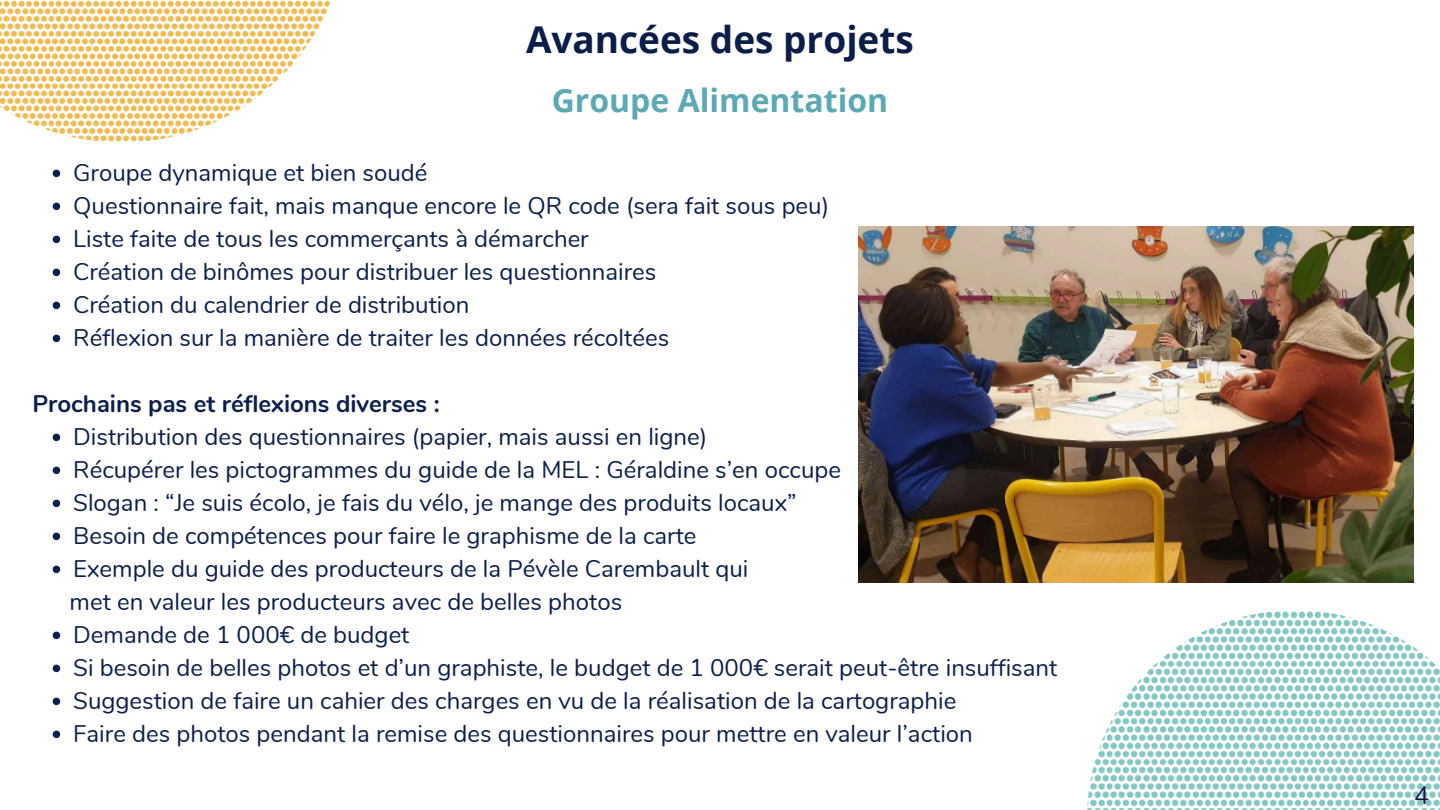
<style>
.page{position:relative;width:1440px;height:810px;background:#fff}
.page>*{position:absolute;margin:0;border:0;box-sizing:border-box;transform-origin:0 0}
.t1{font:700 37px "Open Sans";color:#0b1e4a}
.t2{font:700 32px "Open Sans";color:#5baab3}
.t3{font:25px "Nunito";color:#0b1e4a}
.t4{font:24px/33px "Nunito";color:#0b1f4f}
.t5{font:700 24px "Nunito";color:#0b1f4f}
</style>
<div class="page">
<img style="left:0;top:0;width:330px;height:142px">
<img style="left:1087px;top:611px;width:353px;height:199px">
<img style="left:859px;top:227px;width:554px;height:356px">
<svg style="left:53px;top:170px;width:7px;height:7px"></svg>
<svg style="left:53px;top:203px;width:7px;height:7px"></svg>
<svg style="left:53px;top:236px;width:7px;height:7px"></svg>
<svg style="left:53px;top:269px;width:7px;height:7px"></svg>
<svg style="left:53px;top:302px;width:7px;height:7px"></svg>
<svg style="left:53px;top:335px;width:7px;height:7px"></svg>
<svg style="left:53px;top:434px;width:7px;height:7px"></svg>
<svg style="left:53px;top:467px;width:7px;height:7px"></svg>
<svg style="left:53px;top:500px;width:7px;height:7px"></svg>
<svg style="left:53px;top:533px;width:7px;height:7px"></svg>
<svg style="left:53px;top:566px;width:7px;height:7px"></svg>
<svg style="left:53px;top:632px;width:7px;height:7px"></svg>
<svg style="left:53px;top:665px;width:7px;height:7px"></svg>
<svg style="left:53px;top:698px;width:7px;height:7px"></svg>
<svg style="left:53px;top:731px;width:7px;height:7px"></svg>
<h1 class="t1" style="left:526px;top:14px;width:389px">Avancées des projets</h1>
<h2 class="t2" style="left:552px;top:77px;width:338px">Groupe Alimentation</h2>
<p class="t4" style="left:73px;top:156px;width:758px">Groupe dynamique et bien soudé<br>Questionnaire fait, mais manque encore le QR code (sera fait sous peu)<br>Liste faite de tous les commerçants à démarcher<br>Création de binômes pour distribuer les questionnaires<br>Création du calendrier de distribution<br>Réflexion sur la manière de traiter les données récoltées</p>
<p class="t5" style="left:32px;top:388px;width:409px">Prochains pas et réflexions diverses :</p>
<p class="t4" style="left:70px;top:420px;width:989px">Distribution des questionnaires (papier, mais aussi en ligne)<br>Récupérer les pictogrammes du guide de la MEL : Géraldine s’en occupe<br>Slogan : “Je suis écolo, je fais du vélo, je mange des produits locaux”<br>Besoin de compétences pour faire le graphisme de la carte<br>Exemple du guide des producteurs de la Pévèle Carembault qui<br>met en valeur les producteurs avec de belles photos<br>Demande de 1 000€ de budget<br>Si besoin de belles photos et d’un graphiste, le budget de 1 000€ serait peut-être insuffisant Suggestion de faire un cahier des charges en vu de la réalisation de la cartographie<br>Faire des photos pendant la remise des questionnaires pour mettre en valeur l’action</p>
<p class="t3" style="left:1414px;top:778px;width:16px">4</p>
</div>
